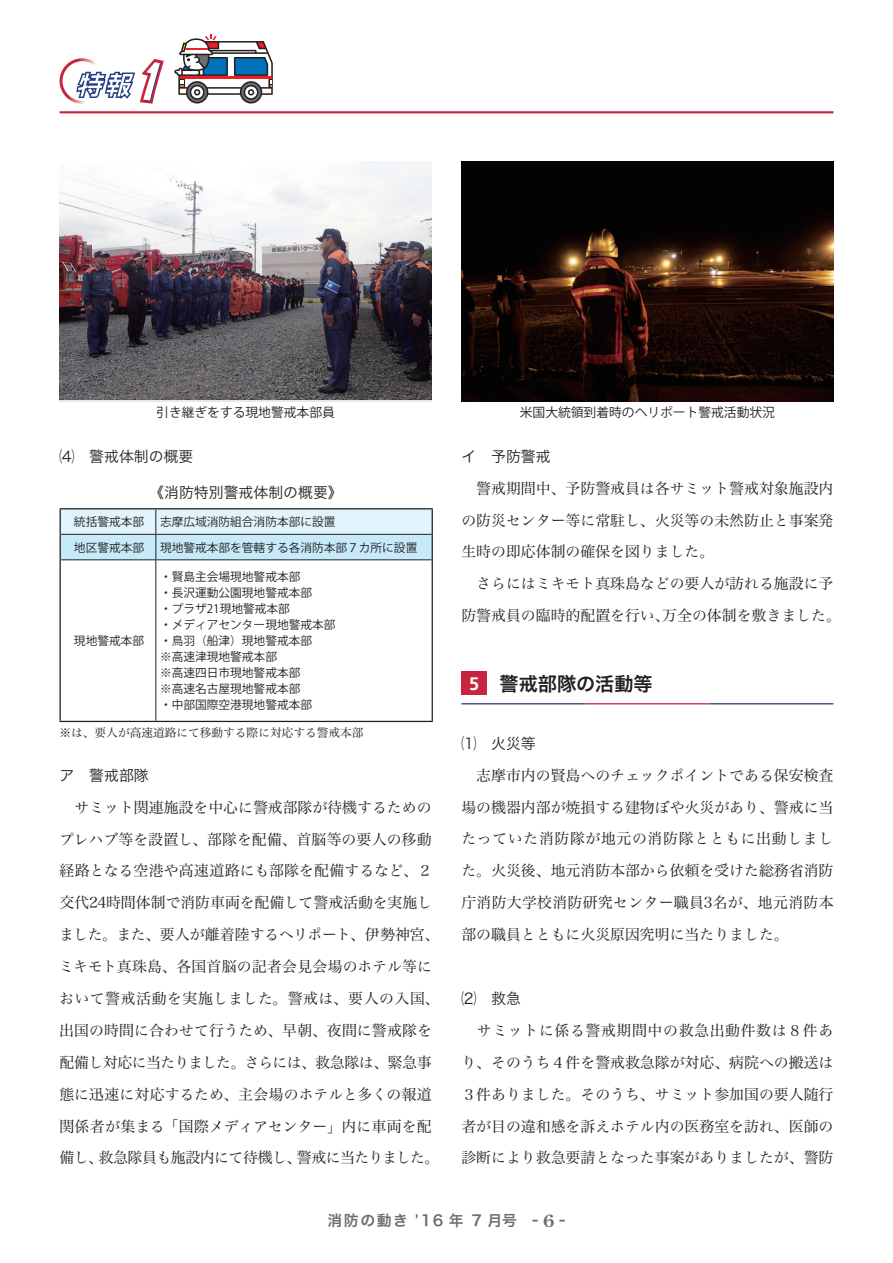
<style>
.page{position:relative;width:893px;height:1263px;background:#fff}
.page>*{position:absolute;margin:0;border:0;box-sizing:border-box;transform-origin:0 0}
.t1{font:19.2px "Hira Kaku Pro N W6";color:#231f20}
.t2{font:14.85px/32px "Hira Min Pro N W3";color:#231f20}
.t3{font:14.85px "Hira Kaku Pro N W3";color:#231f20}
.t4{font:14.85px "Hira Kaku Pro W6";letter-spacing:.1em;color:#6c6d70}
.t5{font:12.75px "Koz Go Pro";color:#231f20}
.t6{font:11.7px/15.9px "Koz Go Pr 6 N";color:#231f20}
.t7{font:11.7px "Hira Min Pro N W3";color:#231f20}
.s1{font-family:"Frutiger LT Std";font-weight:700;font-size:18px;color:#fff}
.s2{font-family:"Century Old Style Std";font-weight:700;font-size:16.95px}
</style>
<div class="page">
<img style="left:461px;top:162px;width:372px;height:240px">
<hr style="left:461px;top:703px;width:124px;height:1px;background:#303276">
<hr style="left:585px;top:703px;width:124px;height:1px;background:#c8233f">
<hr style="left:709px;top:703px;width:124px;height:1px;background:#303276">
<div style="left:461px;top:672px;width:26px;height:23px;background:#c8233f"></div>
<hr style="left:60px;top:508px;width:96px;height:1px;background:#231f20">
<hr style="left:156px;top:508px;width:277px;height:1px;background:#231f20">
<hr style="left:60px;top:560px;width:1px;height:161px;background:#231f20">
<hr style="left:432px;top:560px;width:1px;height:161px;background:#231f20">
<hr style="left:60px;top:721px;width:96px;height:1px;background:#231f20">
<hr style="left:156px;top:721px;width:277px;height:1px;background:#231f20">
<svg style="left:60px;top:509px;width:373px;height:51px;background:#cde7f2"></svg>
<hr style="left:61px;top:559px;width:95px;height:1px;background:#231f20">
<hr style="left:156px;top:559px;width:276px;height:1px;background:#231f20">
<hr style="left:156px;top:560px;width:1px;height:161px;background:#231f20">
<img style="left:60px;top:162px;width:372px;height:237px">
<hr style="left:60px;top:111px;width:773px;height:2px;background:#c8233f">
<svg style="left:60px;top:58px;width:104px;height:46px"></svg>
<svg style="left:174px;top:35px;width:99px;height:68px"></svg>
<p class="t5" style="left:156px;top:404px;width:180px">引き継ぎをする現地警戒本部員</p>
<p class="t3" style="left:60px;top:443px;width:135px">⑷　警戒体制の概要</p>
<p class="t3" style="left:149px;top:479px;width:195px">《消防特別警戒体制の概要》</p>
<p class="t6" style="left:74px;top:514px;width:72px">統括警戒本部</p>
<p class="t6" style="left:160px;top:514px;width:177px">志摩広域消防組合消防本部に設置</p>
<p class="t6" style="left:74px;top:539px;width:72px">地区警戒本部</p>
<p class="t6" style="left:160px;top:539px;width:259px">現地警戒本部を管轄する各消防本部７カ所に設置</p>
<p class="t6" style="left:160px;top:569px;width:177px">・賢島主会場現地警戒本部<br>・長沢運動公園現地警戒本部<br>・プラザ21現地警戒本部<br>・メディアセンター現地警戒本部・鳥羽（船津）現地警戒本部<br>※高速津現地警戒本部<br>※高速四日市現地警戒本部<br>※高速名古屋現地警戒本部<br>・中部国際空港現地警戒本部</p>
<p class="t7" style="left:60px;top:722px;width:306px">※は、要人が高速道路にて移動する際に対応する警戒本部</p>
<p class="t6" style="left:74px;top:633px;width:72px">現地警戒本部</p>
<p class="t3" style="left:60px;top:762px;width:91px">ア　警戒部隊</p>
<p class="t2" style="left:59px;top:790px;width:382px">　サミット関連施設を中心に警戒部隊が待機するためのプレハブ等を設置し、部隊を配備、首脳等の要人の移動経路となる空港や高速道路にも部隊を配備するなど、２交代24時間体制で消防車両を配備して警戒活動を実施しました。また、要人が離着陸するヘリポート、伊勢神宮、ミキモト真珠島、各国首脳の記者会見会場のホテル等において警戒活動を実施しました。警戒は、要人の入国、出国の時間に合わせて行うため、早朝、夜間に警戒隊を配備し対応に当たりました。さらには、救急隊は、緊急事態に迅速に対応するため、主会場のホテルと多くの報道関係者が集まる「国際メディアセンター」内に車両を配備し、救急隊員も施設内にて待機し、警戒に当たりました。</p>
<p class="t5" style="left:520px;top:404px;width:257px">米国大統領到着時のヘリポート警戒活動状況</p>
<p class="t3" style="left:461px;top:443px;width:91px">イ　予防警戒</p>
<p class="t2" style="left:461px;top:471px;width:381px">　警戒期間中、予防警戒員は各サミット警戒対象施設内の防災センター等に常駐し、火災等の未然防止と事案発生時の即応体制の確保を図りました。<br>　さらにはミキモト真珠島などの要人が訪れる施設に予防警戒員の臨時的配置を行い、万全の体制を敷きました。</p>
<p class="t1" style="left:469px;top:666px;width:185px"><span class="s1">5</span> 警戒部隊の活動等</p>
<p class="t3" style="left:461px;top:730px;width:76px">⑴　火災等</p>
<p class="t2" style="left:461px;top:758px;width:374px;text-align:justify">　志摩市内の賢島へのチェックポイントである保安検査場の機器内部が焼損する建物ぼや火災があり、警戒に当たっていた消防隊が地元の消防隊とともに出動しました。火災後、地元消防本部から依頼を受けた総務省消防庁消防大学校消防研究センター職員3名が、地元消防本部の職員とともに火災原因究明に当たりました。</p>
<p class="t3" style="left:461px;top:985px;width:61px">⑵　救急</p>
<p class="t2" style="left:461px;top:1013px;width:374px;text-align:justify">　サミットに係る警戒期間中の救急出動件数は８件あり、そのうち４件を警戒救急隊が対応、病院への搬送は３件ありました。そのうち、サミット参加国の要人随行者が目の違和感を訴えホテル内の医務室を訪れ、医師の診断により救急要請となった事案がありましたが、警防</p>
<p class="t4" style="left:328px;top:1207px;width:239px">消防の動き '16 年 7 月号 - <span class="s2">6</span> -</p>
</div>
